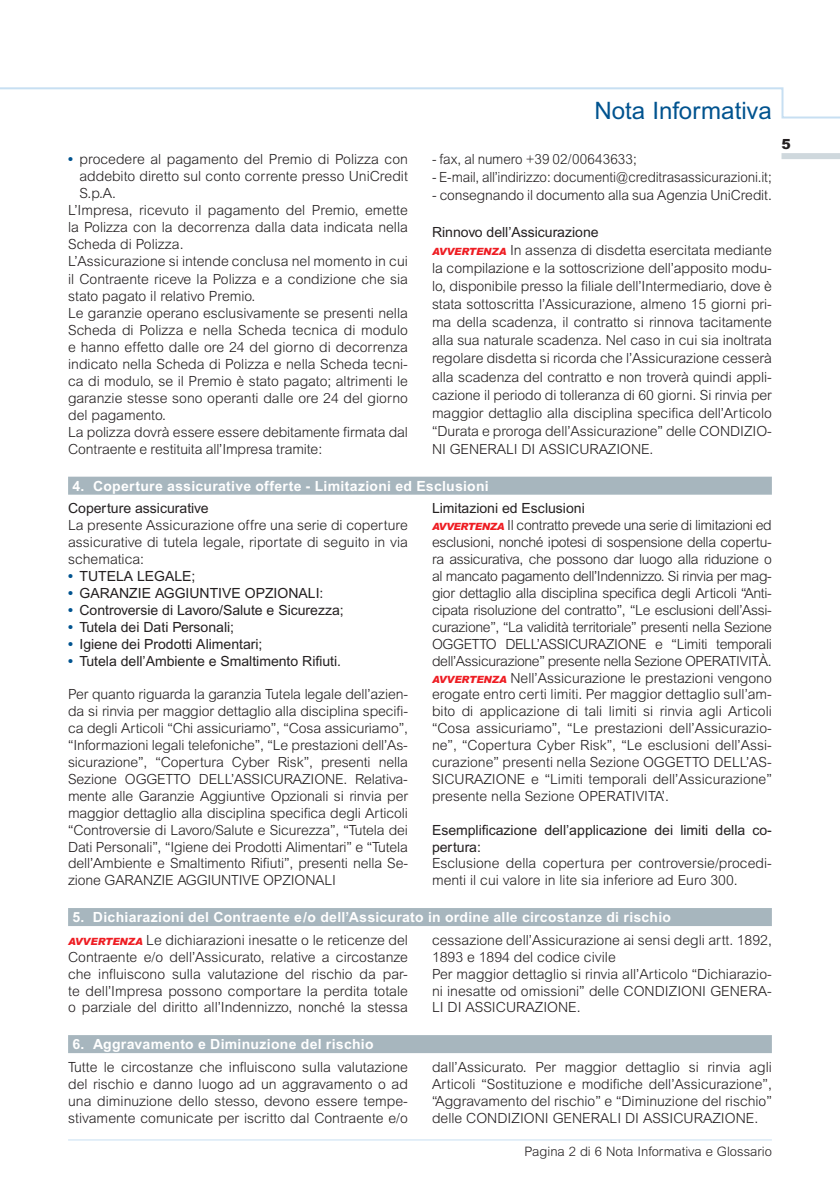
<style>
.page{position:relative;width:840px;height:1191px;background:#fff}
.page>*{position:absolute;margin:0;border:0;box-sizing:border-box;transform-origin:0 0}
.t1{font:24px "Arial";color:#01538f}
.t2{font:300 14px/16.8px "Arial";color:#231f20;text-align:justify}
.t3{font:300 14px/17px "Arial";letter-spacing:-.025em;color:#231f20}
.t4{font:14px/16.8px "Arial";color:#231f20}
.t5{font:700 14px/22.6px "Arial";letter-spacing:.02em;color:#fff}
.t6{font:300 14px "Arial";color:#231f20;scale:.96 1}
.t7{font:900 14px "Arial";color:#231f20}
.t8{font:300 13px "Arial";color:#231f20}
.s1{font-weight:400}
.s2{font-weight:900;font-style:italic;font-size:10px;color:#ee1d23}
.s3{font-weight:700;color:#01538f}
.s4{font-weight:300;color:#231f20}
</style>
<div class="page">
<div style="left:781px;top:153px;width:58px;height:6px;background:#cfd8dd"></div>
<svg style="left:0;top:87px;width:839px;height:32px"></svg>
<hr style="left:68px;top:1139px;width:703px;height:1px;background:#c7dff2">
<div style="left:68px;top:476px;width:703px;height:18px;background:#a7b6be"></div>
<div style="left:68px;top:908px;width:703px;height:18px;background:#a7b6be"></div>
<div style="left:68px;top:1035px;width:703px;height:18px;background:#a7b6be"></div>
<h1 class="t1" style="left:594px;top:96px;width:179px">Nota Informativa</h1>
<p class="t6" style="left:432px;top:151px;width:215px">- fax, al numero +39 02/00643633;</p>
<p class="t6" style="left:432px;top:169px;width:355px">- E-mail, all’indirizzo: documenti@creditrasassicurazioni.it;</p>
<p class="t2" style="left:432px;top:187px;width:341px">- consegnando il documento alla sua Agenzia UniCredit.</p>
<p class="t2" style="left:432px;top:222px;width:341px;line-height:18.2px;text-align:left"><span class="s1">Rinnovo dell’Assicurazione<br></span><span class="s2">AVVERTENZA</span> In assenza di disdetta esercitata mediante la compilazione e la sottoscrizione dell’apposito modu&shy;lo, disponibile presso la filiale dell’Intermediario, dove è stata sottoscritta l’Assicurazione, almeno 15 giorni pri&shy;ma della scadenza, il contratto si rinnova tacitamente alla sua naturale scadenza. Nel caso in cui sia inoltrata regolare disdetta si ricorda che l’Assicurazione cesserà alla scadenza del contratto e non troverà quindi appli&shy;cazione il periodo di tolleranza di 60 giorni. Si rinvia per maggior dettaglio alla disciplina specifica dell’Articolo “Durata e proroga dell’Assicurazione” delle CONDIZIO-NI GENERALI DI ASSICURAZIONE.</p>
<p class="t5" style="left:72px;top:474px;width:417px">4. Coperture assicurative offerte - Limitazioni ed Esclusioni</p>
<p class="t4" style="left:68px;top:500px;width:142px">Coperture assicurative</p>
<p class="t2" style="left:68px;top:517px;width:341px">La presente Assicurazione offre una serie di coperture assicurative di tutela legale, riportate di seguito in via schematica:</p>
<p class="t4" style="left:68px;top:567px;width:129px"><span class="s3">•</span> TUTELA LEGALE;</p>
<p class="t4" style="left:68px;top:584px;width:257px"><span class="s3">•</span> GARANZIE AGGIUNTIVE OPZIONALI:</p>
<p class="t4" style="left:68px;top:601px;width:277px"><span class="s3">•</span> Controversie di Lavoro/Salute e Sicurezza;</p>
<p class="t4" style="left:68px;top:618px;width:167px"><span class="s3">•</span> Tutela dei Dati Personali;</p>
<p class="t4" style="left:68px;top:635px;width:196px"><span class="s3">•</span> Igiene dei Prodotti Alimentari;</p>
<p class="t4" style="left:68px;top:652px;width:274px"><span class="s3">•</span> Tutela dell’Ambiente e Smaltimento Rifiuti.</p>
<p class="t2" style="left:68px;top:686px;width:341px">Per quanto riguarda la garanzia Tutela legale dell’azien&shy;da si rinvia per maggior dettaglio alla disciplina specifi&shy;ca degli Articoli “Chi assicuriamo”, “Cosa assicuriamo”, “Informazioni legali telefoniche”, “Le prestazioni dell’As&shy;sicurazione”, “Copertura Cyber Risk”, presenti nella Sezione OGGETTO DELL’ASSICURAZIONE. Relativa&shy;mente alle Garanzie Aggiuntive Opzionali si rinvia per maggior dettaglio alla disciplina specifica degli Articoli “Controversie di Lavoro/Salute e Sicurezza”, “Tutela dei Dati Personali”, “Igiene dei Prodotti Alimentari” e “Tutela dell’Ambiente e Smaltimento Rifiuti”, presenti nella Se&shy;zione GARANZIE AGGIUNTIVE OPZIONALI</p>
<p class="t2" style="left:68px;top:151px;width:341px"><span class="s3">•</span> procedere al pagamento del Premio di Polizza con</p>
<p class="t2" style="left:79px;top:168px;width:330px">addebito diretto sul conto corrente presso UniCredit</p>
<p class="t2" style="left:79px;top:185px;width:38px">S.p.A.</p>
<p class="t2" style="left:68px;top:202px;width:341px">L’Impresa, ricevuto il pagamento del Premio, emette</p>
<p class="t2" style="left:68px;top:219px;width:341px">la Polizza con la decorrenza dalla data indicata nella</p>
<p class="t2" style="left:68px;top:236px;width:117px">Scheda di Polizza.</p>
<p class="t2" style="left:68px;top:253px;width:341px">L’Assicurazione si intende conclusa nel momento in cui</p>
<p class="t2" style="left:68px;top:270px;width:341px">il Contraente riceve la Polizza e a condizione che sia</p>
<p class="t2" style="left:68px;top:287px;width:189px">stato pagato il relativo Premio.</p>
<p class="t2" style="left:68px;top:304px;width:341px">Le garanzie operano esclusivamente se presenti nella</p>
<p class="t2" style="left:68px;top:321px;width:341px">Scheda di Polizza e nella Scheda tecnica di modulo</p>
<p class="t2" style="left:68px;top:338px;width:341px">e hanno effetto dalle ore 24 del giorno di decorrenza</p>
<p class="t2" style="left:68px;top:355px;width:341px">indicato nella Scheda di Polizza e nella Scheda tecni-</p>
<p class="t2" style="left:68px;top:372px;width:341px">ca di modulo, se il Premio è stato pagato; altrimenti le</p>
<p class="t2" style="left:68px;top:389px;width:341px">garanzie stesse sono operanti dalle ore 24 del giorno</p>
<p class="t2" style="left:68px;top:406px;width:99px">del pagamento.</p>
<p class="t2" style="left:68px;top:423px;width:341px">La polizza dovrà essere essere debitamente firmata dal</p>
<p class="t2" style="left:68px;top:440px;width:255px">Contraente e restituita all’Impresa tramite:</p>
<p class="t3" style="left:432px;top:500px;width:341px"><span class="s1">Limitazioni ed Esclusioni<br></span><span class="s2">AVVERTENZA</span> Il contratto prevede una serie di limitazioni ed esclusioni, nonché ipotesi di sospensione della copertu&shy;ra assicurativa, che possono dar luogo alla riduzione o al mancato pagamento dell’Indennizzo. Si rinvia per mag&shy;gior dettaglio alla disciplina specifica degli Articoli “Anti&shy;cipata risoluzione del contratto”, “Le esclusioni dell’Assi&shy;curazione”, “La validità territoriale” presenti nella Sezione OGGETTO DELL’ASSICURAZIONE e “Limiti temporali dell’Assicurazione” presente nella Sezione OPERATIVITÀ.<br><span class="s2">AVVERTENZA</span> Nell’Assicurazione le prestazioni vengono erogate entro certi limiti. Per maggior dettaglio sull’am&shy;bito di applicazione di tali limiti si rinvia agli Articoli “Cosa assicuriamo”, “Le prestazioni dell’Assicurazio&shy;ne”, “Copertura Cyber Risk”, “Le esclusioni dell’Assi&shy;curazione” presenti nella Sezione OGGETTO DELL’AS-SICURAZIONE e “Limiti temporali dell’Assicurazione” presente nella Sezione OPERATIVITA’.</p>
<p class="t4" style="left:432px;top:821px;width:341px">Esemplificazione dell’applicazione dei limiti della co&shy;pertura:</p>
<p class="t2" style="left:432px;top:855px;width:341px">Esclusione della copertura per controversie/procedi&shy;menti il cui valore in lite sia inferiore ad Euro 300.</p>
<p class="t5" style="left:68px;top:906px;width:604px;text-indent:4px">5. Dichiarazioni del Contraente e/o dell’Assicurato in ordine alle circostanze di rischio<br><span class="s2">AVVERTENZA</span> <span class="s4">Le dichiarazioni inesatte o le reticenze del</span></p>
<p class="t2" style="left:68px;top:948px;width:341px">Contraente e/o dell’Assicurato, relative a circostanze che influiscono sulla valutazione del rischio da par&shy;te dell’Impresa possono comportare la perdita totale o parziale del diritto all’Indennizzo, nonché la stessa</p>
<p class="t2" style="left:432px;top:931px;width:341px;text-align:left">cessazione dell’Assicurazione ai sensi degli artt. 1892, 1893 e 1894 del codice civile<br>Per maggior dettaglio si rinvia all’Articolo “Dichiarazio&shy;ni inesatte od omissioni” delle CONDIZIONI GENERA-LI DI ASSICURAZIONE.</p>
<p class="t5" style="left:72px;top:1033px;width:302px">6. Aggravamento e Diminuzione del rischio</p>
<p class="t2" style="left:68px;top:1058px;width:341px">Tutte le circostanze che influiscono sulla valutazione del rischio e danno luogo ad un aggravamento o ad una diminuzione dello stesso, devono essere tempe&shy;stivamente comunicate per iscritto dal Contraente e/o</p>
<p class="t2" style="left:432px;top:1058px;width:341px">dall’Assicurato. Per maggior dettaglio si rinvia agli Articoli “Sostituzione e modifiche dell’Assicurazione”, “Aggravamento del rischio” e “Diminuzione del rischio” delle CONDIZIONI GENERALI DI ASSICURAZIONE.</p>
<p class="t8" style="left:524px;top:1144px;width:249px">Pagina 2 di 6 Nota Informativa e Glossario</p>
<p class="t7" style="left:781px;top:135px;width:11px">5</p>
</div>
